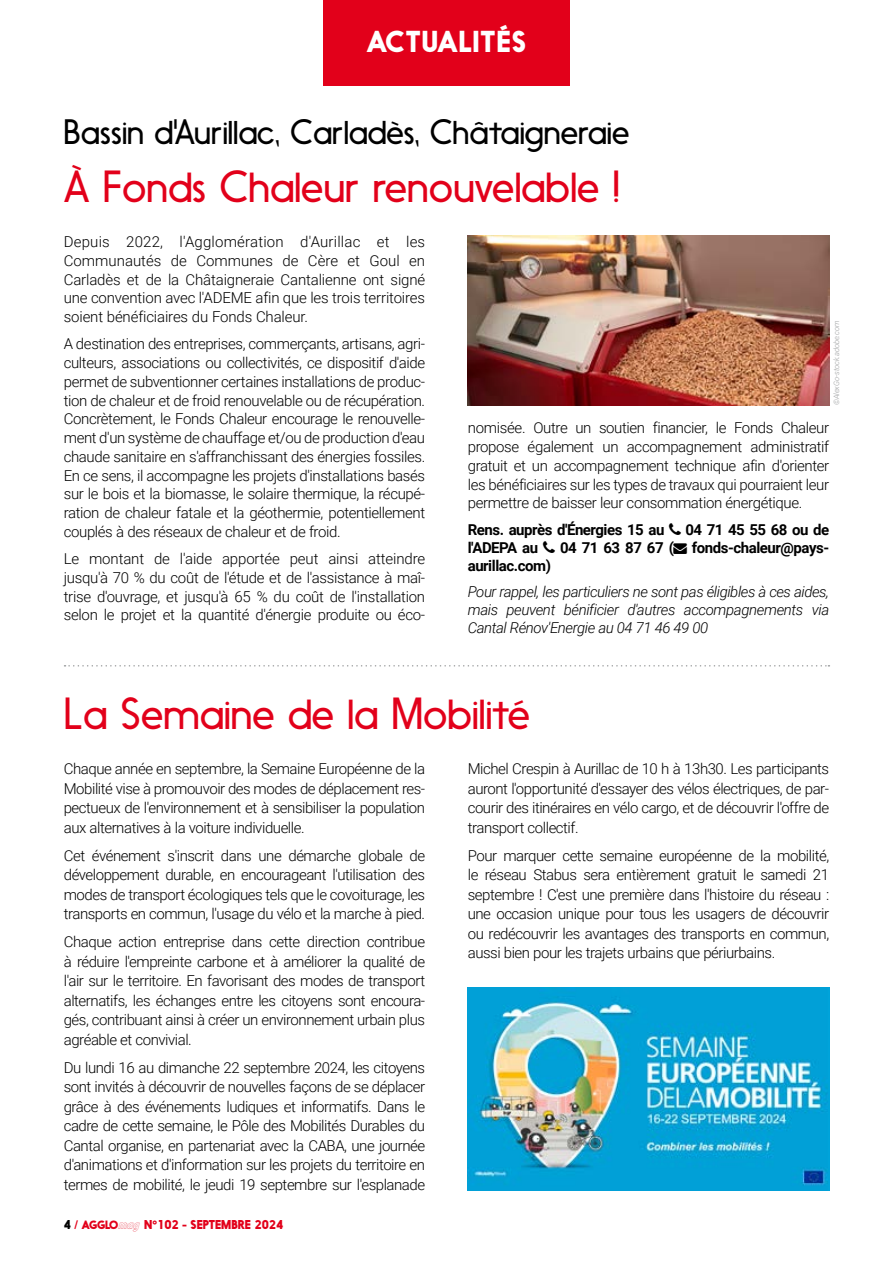
<style>
.page{position:relative;width:893px;height:1263px;background:#fff}
.page>*{position:absolute;margin:0;border:0;box-sizing:border-box;transform-origin:0 0}
.t1{font:300 42px "Nanami";color:#e2001a}
.t2{font:300 33px "Nanami";color:#000}
.t3{font:700 28.35px "Nanami";color:#fff}
.t4{font:300 15px/19.5px "Roboto";letter-spacing:-.03em;color:#000;text-align:justify}
.t5{font:italic 300 15px/18px "Roboto";letter-spacing:-.03em;color:#000;text-align:justify}
.t6{font:700 15px "Roboto";letter-spacing:-.03em;color:#000}
.t7{font:900 12px "Nanami";color:#e2001a}
.t8{font:italic 300 7.5px "Roboto";letter-spacing:-.01em;color:#9c9e9f}
.s1{color:#000}
.s2{font-size:11.25px;color:#fff}
.s3{font-family:"Nanami Outline";font-weight:400;font-style:italic;font-size:12.3px;color:#fff}
</style>
<div class="page">
<svg style="left:65px;top:665px;width:764px;height:1px"></svg>
<div style="left:323px;top:0;width:246px;height:85px;background:#e2001a"></div>
<img style="left:468px;top:987px;width:361px;height:204px">
<img style="left:468px;top:236px;width:361px;height:169px">
<h3 class="t3" style="left:366px;top:24px;width:162px">ACTUALITÉS</h3>
<h2 class="t2" style="left:64px;top:113px;width:567px">Bassin d'Aurillac, Carladès, Châtaigneraie</h2>
<h1 class="t1" style="left:64px;top:162px;width:558px">À Fonds Chaleur renouvelable !</h1>
<p class="t4" style="left:64px;top:232px;width:363px;line-height:18.8px">Depuis 2022, l'Agglomération d'Aurillac et les Communautés de Communes de Cère et Goul en Carladès et de la Châtaigneraie Cantalienne ont signé une convention avec l'ADEME afin que les trois territoires soient bénéficiaires du Fonds Chaleur.</p>
<p class="t4" style="left:64px;top:334px;width:363px;line-height:18.8px">A destination des entreprises, commerçants, artisans, agri&shy;culteurs, associations ou collectivités, ce dispositif d'aide permet de subventionner certaines installations de produc&shy;tion de chaleur et de froid renouvelable ou de récupération.<br>Concrètement, le Fonds Chaleur encourage le renouvelle&shy;ment d'un système de chauffage et/ou de production d'eau chaude sanitaire en s'affranchissant des énergies fossiles.<br>En ce sens, il accompagne les projets d'installations basés sur le bois et la biomasse, le solaire thermique, la récupé&shy;ration de chaleur fatale et la géothermie, potentiellement couplés à des réseaux de chaleur et de froid.</p>
<p class="t4" style="left:64px;top:549px;width:363px;line-height:18.8px">Le montant de l'aide apportée peut ainsi atteindre jusqu'à 70 % du coût de l'étude et de l'assistance à maî&shy;trise d'ouvrage, et jusqu'à 65 % du coût de l'installation selon le projet et la quantité d'énergie produite ou éco-</p>
<p class="t8" style="left:831px;top:405px;width:86px;rotate:-90deg">©AlexGo-stock.adobe.com</p>
<p class="t4" style="left:468px;top:418px;width:363px;line-height:18.8px">nomisée. Outre un soutien financier, le Fonds Chaleur propose également un accompagnement administratif gratuit et un accompagnement technique afin d'orienter les bénéficiaires sur les types de travaux qui pourraient leur permettre de baisser leur consommation énergétique.</p>
<p class="t6" style="left:468px;top:519px;width:198px">Rens. auprès d'Énergies 15 au</p>
<p class="t6" style="left:685px;top:519px;width:145px">04 71 45 55 68 ou de</p>
<p class="t6" style="left:468px;top:537px;width:72px">l'ADEPA au</p>
<p class="t6" style="left:560px;top:537px;width:271px">04 71 63 87 67 (→ fonds-chaleur@pays-</p>
<p class="t6" style="left:468px;top:555px;width:85px">aurillac.com)</p>
<p class="t5" style="left:468px;top:582px;width:363px">Pour rappel, les particuliers ne sont pas éligibles à ces aides, mais peuvent bénificier d'autres accompagnements via Cantal Rénov'Energie au 04 71 46 49 00</p>
<h1 class="t1" style="left:64px;top:689px;width:467px">La Semaine de la Mobilité</h1>
<p class="t4" style="left:64px;top:758px;width:363px">Chaque année en septembre, la Semaine Européenne de la Mobilité vise à promouvoir des modes de déplacement res&shy;pectueux de l'environnement et à sensibiliser la population aux alternatives à la voiture individuelle.</p>
<p class="t4" style="left:64px;top:845px;width:363px">Cet événement s'inscrit dans une démarche globale de développement durable, en encourageant l'utilisation des modes de transport écologiques tels que le covoiturage, les transports en commun, l'usage du vélo et la marche à pied.</p>
<p class="t4" style="left:64px;top:931px;width:363px">Chaque action entreprise dans cette direction contribue à réduire l'empreinte carbone et à améliorer la qualité de l'air sur le territoire. En favorisant des modes de transport alternatifs, les échanges entre les citoyens sont encoura&shy;gés, contribuant ainsi à créer un environnement urbain plus agréable et convivial.</p>
<p class="t4" style="left:64px;top:1057px;width:363px">Du lundi 16 au dimanche 22 septembre 2024, les citoyens sont invités à découvrir de nouvelles façons de se déplacer grâce à des événements ludiques et informatifs. Dans le cadre de cette semaine, le Pôle des Mobilités Durables du Cantal organise, en partenariat avec la CABA, une journée d'animations et d'information sur les projets du territoire en termes de mobilité, le jeudi 19 septembre sur l'esplanade</p>
<p class="t4" style="left:468px;top:758px;width:363px">Michel Crespin à Aurillac de 10 h à 13h30. Les participants auront l'opportunité d'essayer des vélos électriques, de par&shy;courir des itinéraires en vélo cargo, et de découvrir l'offre de transport collectif.</p>
<p class="t4" style="left:468px;top:845px;width:363px">Pour marquer cette semaine européenne de la mobilité, le réseau Stabus sera entièrement gratuit le samedi 21 septembre ! C'est une première dans l'histoire du réseau : une occasion unique pour tous les usagers de découvrir ou redécouvrir les avantages des transports en commun, aussi bien pour les trajets urbains que périurbains.</p>
<p class="t7" style="left:64px;top:1218px;width:221px"><span class="s1">4</span> / <span class="s2">AGGLO</span><span class="s3">mag</span> N°102 - SEPTEMBRE 2024</p>
</div>
